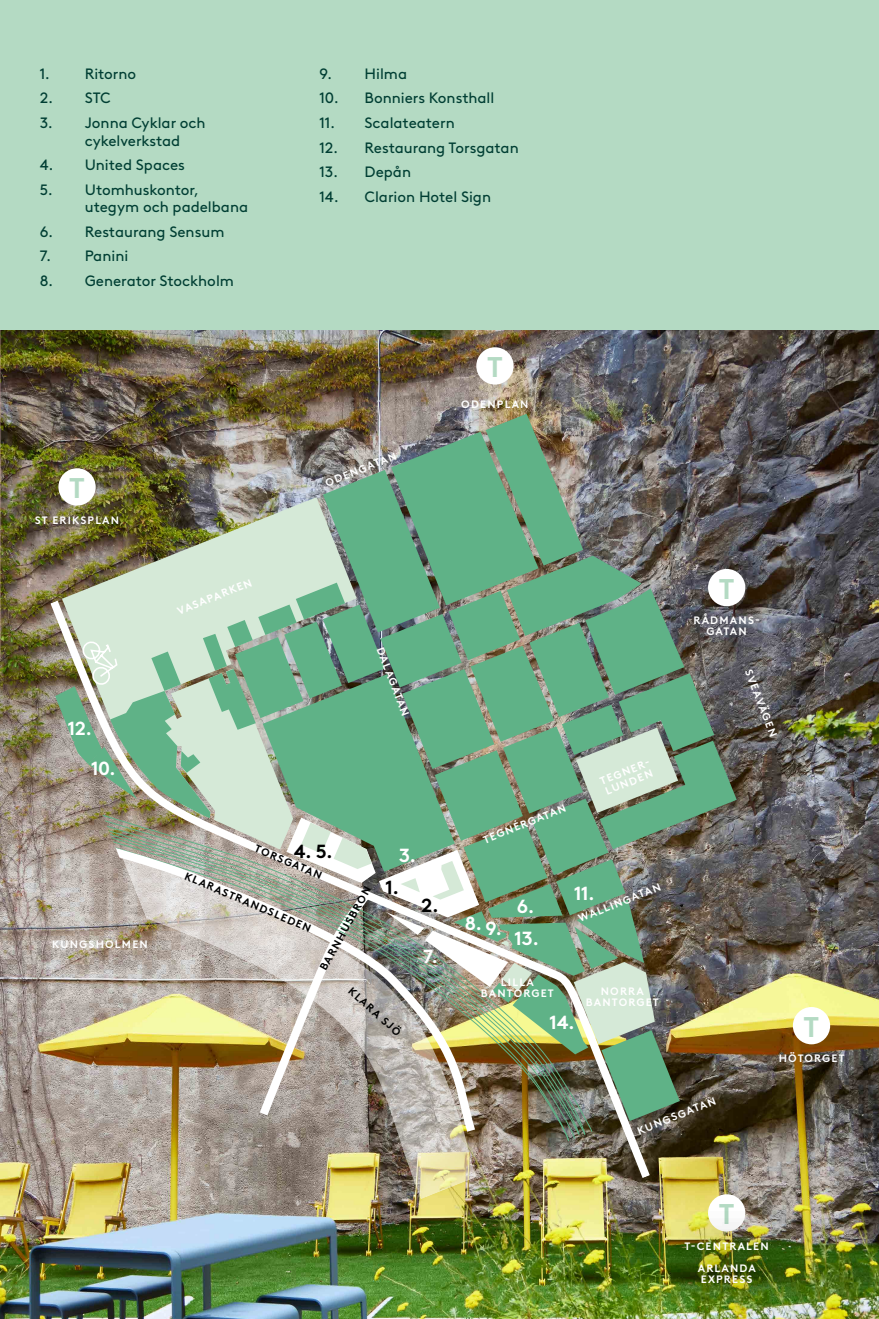
<style>
.page{position:relative;width:879px;height:1319px;background:#fff}
.page>*{position:absolute;margin:0;border:0;box-sizing:border-box;transform-origin:0 0}
.t1{font:700 28.5px "Brown LL";color:#b4dac3}
.t2{font:700 19px "Brown LL";letter-spacing:-.01em;color:#fff}
.t3{font:700 19px "Brown LL";color:#000}
.t4{font:15px/17.5px "Brown LL";color:#003e33}
.t5{font:700 10.75px/11.1px "Brown LL";letter-spacing:.11em;color:#fff;text-align:center}
.t6{font:700 10.75px "Brown LL";color:#000}
</style>
<div class="page">
<img style="left:0;top:330px;width:879px;height:988px">
<img style="left:50px;top:1121px;width:600px;height:56px">
<img style="left:119px;top:1141px;width:357px;height:57px">
<svg style="left:23px;top:789px;width:458px;height:351px;background:#a2978c"></svg>
<div style="left:708px;top:1193px;width:37px;height:38px;background:#fff;border-radius:50%"></div>
<div style="left:708px;top:569px;width:37px;height:37px;background:#fff;border-radius:50%"></div>
<div style="left:476px;top:347px;width:37px;height:37px;background:#fff;border-radius:50%"></div>
<div style="left:793px;top:1006px;width:37px;height:38px;background:#fff;border-radius:50%"></div>
<img style="left:657px;top:1207px;width:141px;height:108px">
<img style="left:32px;top:413px;width:705px;height:708px">
<div style="left:0;top:0;width:879px;height:330px;background:#b4dac3"></div>
<p class="t4" style="left:40px;top:64px;width:98px">1. Ritorno</p>
<p class="t4" style="left:40px;top:88px;width:72px">2. STC</p>
<p class="t4" style="left:85px;top:113px;width:122px;text-indent:-45px">3. Jonna Cyklar och cykelverkstad</p>
<p class="t4" style="left:40px;top:155px;width:147px">4. United Spaces</p>
<p class="t4" style="left:85px;top:180px;width:165px;text-indent:-45px">5. Utomhuskontor, utegym och padelbana</p>
<p class="t4" style="left:40px;top:222px;width:186px">6. Restaurang Sensum</p>
<p class="t4" style="left:40px;top:246px;width:90px">7. Panini</p>
<p class="t4" style="left:40px;top:271px;width:196px">8. Generator Stockholm</p>
<h1 class="t1" style="left:69px;top:466px;width:17px">T</h1>
<p class="t5" style="left:35px;top:513px;width:86px">ST ERIKSPLAN</p>
<p class="t2" style="left:68px;top:714px;width:26px">12.</p>
<p class="t2" style="left:91px;top:753px;width:26px">10.</p>
<p class="t5" style="left:175px;top:605px;width:81px;rotate:-22deg">VASAPARKEN</p>
<p class="t4" style="left:319px;top:64px;width:89px">9. Hilma</p>
<p class="t4" style="left:319px;top:88px;width:176px">10. Bonniers Konsthall</p>
<p class="t4" style="left:319px;top:113px;width:137px">11. Scalateatern</p>
<p class="t4" style="left:319px;top:137px;width:201px">12. Restaurang Torsgatan</p>
<p class="t4" style="left:319px;top:162px;width:93px">13. Depån</p>
<p class="t4" style="left:319px;top:187px;width:173px">14. Clarion Hotel Sign</p>
<h1 class="t1" style="left:487px;top:345px;width:17px">T</h1>
<p class="t5" style="left:323px;top:477px;width:77px;rotate:-22deg">ODENGATAN</p>
<p class="t5" style="left:461px;top:398px;width:69px">ODENPLAN</p>
<p class="t5" style="left:386px;top:645px;width:74px;rotate:69deg">DALAGATAN</p>
<p class="t5" style="left:598px;top:775px;width:55px;text-align:left;rotate:-22deg">TEGNER-<br>LUNDEN</p>
<p class="t5" style="left:52px;top:937px;width:97px">KUNGSHOLMEN</p>
<p class="t3" style="left:294px;top:836px;width:40px">4. 5.</p>
<p class="t6" style="left:258px;top:840px;width:74px;rotate:23deg">TORSGATAN</p>
<p class="t2" style="left:399px;top:840px;width:19px">3.</p>
<p class="t6" style="left:189px;top:867px;width:137px;rotate:23deg">KLARASTRANDSLEDEN</p>
<p class="t3" style="left:386px;top:873px;width:15px">1.</p>
<p class="t6" style="left:315px;top:965px;width:96px;rotate:-61deg">BARNHUSBRON</p>
<p class="t6" style="left:355px;top:982px;width:68px;rotate:42deg">KLARA SJÖ</p>
<p class="t3" style="left:421px;top:890px;width:19px">2.</p>
<p class="t2" style="left:423px;top:942px;width:16px">7.</p>
<p class="t5" style="left:481px;top:834px;width:90px;rotate:-22deg">TEGNÉRGATAN</p>
<p class="t2" style="left:465px;top:908px;width:19px">8.</p>
<p class="t2" style="left:486px;top:914px;width:18px">9.</p>
<p class="t2" style="left:517px;top:891px;width:19px">6.</p>
<p class="t2" style="left:514px;top:923px;width:26px">13.</p>
<p class="t5" style="left:576px;top:912px;width:90px;rotate:-22deg">WALLINGATAN</p>
<p class="t2" style="left:574px;top:878px;width:22px">11.</p>
<p class="t5" style="left:481px;top:975px;width:74px">LILLA<br>BANTORGET</p>
<p class="t5" style="left:586px;top:984px;width:74px">NORRA<br>BANTORGET</p>
<p class="t2" style="left:549px;top:1007px;width:27px">14.</p>
<h1 class="t1" style="left:719px;top:566px;width:17px">T</h1>
<p class="t5" style="left:693px;top:614px;width:67px">RÅDMANS-<br>GATAN</p>
<p class="t5" style="left:754px;top:667px;width:73px;rotate:69deg">SVEAVÄGEN</p>
<h1 class="t1" style="left:803px;top:1004px;width:17px">T</h1>
<p class="t5" style="left:778px;top:1051px;width:67px">HÖTORGET</p>
<p class="t5" style="left:635px;top:1125px;width:85px;rotate:-22deg">KUNGSGATAN</p>
<h1 class="t1" style="left:719px;top:1191px;width:17px">T</h1>
<p class="t5" style="left:684px;top:1233px;width:86px;line-height:22.1px">T-CENTRALEN<br>ARLANDA</p>
<p class="t5" style="left:701px;top:1272px;width:53px">EXPRESS</p>
</div>
